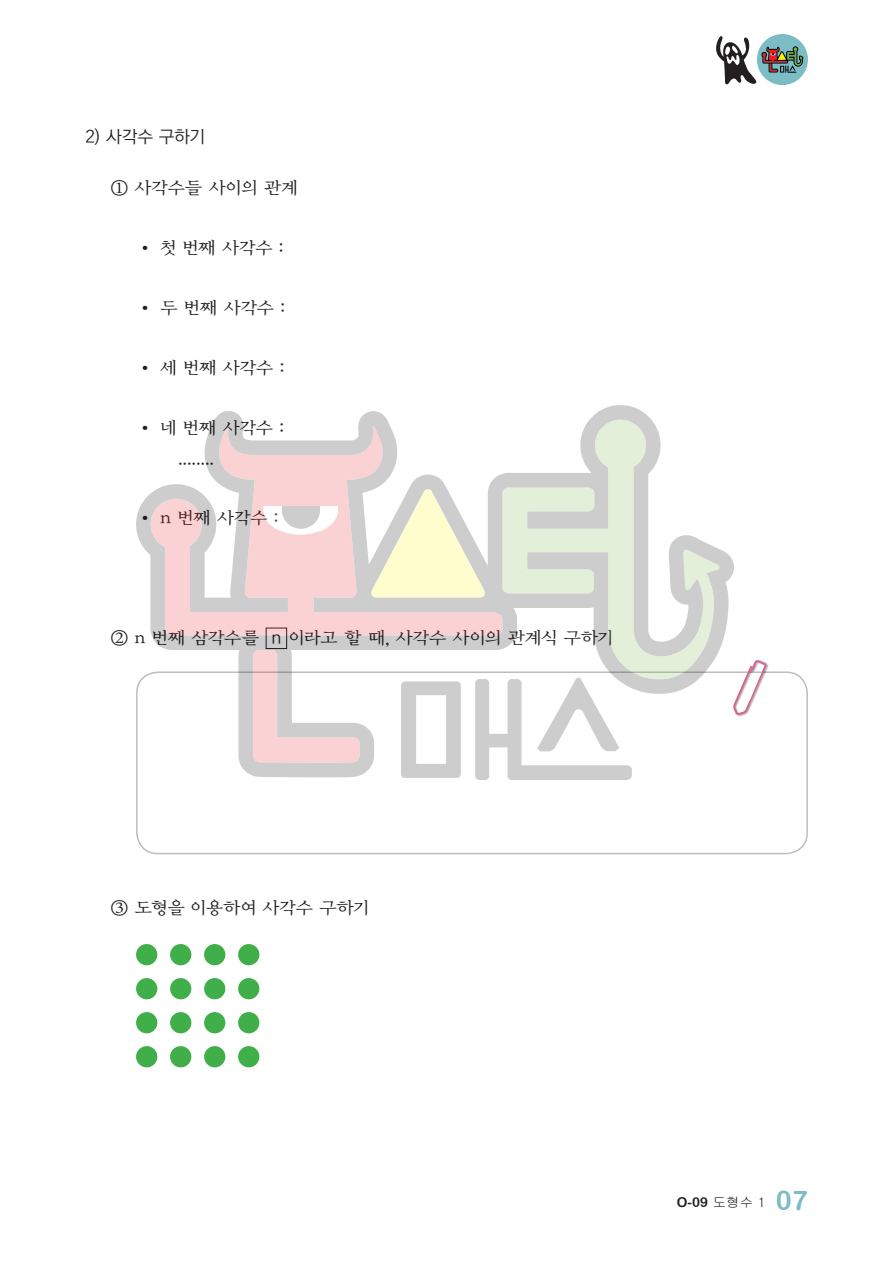
<style>
.page{position:relative;width:893px;height:1263px;background:#fff}
.page>*{position:absolute;margin:0;border:0;box-sizing:border-box;transform-origin:0 0}
.t1{font:17.1px/30px "Korean MW L";letter-spacing:-.03em;color:#231f20;scale:1.05 1}
.t2{font:17.1px "Korean MW L";letter-spacing:-.05em;color:#231f20;scale:1.05 1}
.t3{font:17.1px "Korean GD12 R";letter-spacing:-.01em;color:#231f20;scale:1.05 1}
.t4{font:13.5px "Arial Rounded MT Bold";color:#231f20}
.s1{font-family:"Gulim"}
.s2{font-size:27px;color:#7cbcc5}
</style>
<div class="page">
<div style="left:757px;top:34px;width:51px;height:51px;background:#7cbcc5;border-radius:50%"></div>
<svg style="left:716px;top:36px;width:88px;height:48px"></svg>
<div style="left:136px;top:944px;width:21px;height:21px;background:#40ae49;border-radius:50%"></div>
<div style="left:136px;top:978px;width:21px;height:21px;background:#40ae49;border-radius:50%"></div>
<div style="left:136px;top:1012px;width:21px;height:21px;background:#40ae49;border-radius:50%"></div>
<div style="left:136px;top:1046px;width:21px;height:21px;background:#40ae49;border-radius:50%"></div>
<div style="left:170px;top:944px;width:21px;height:21px;background:#40ae49;border-radius:50%"></div>
<div style="left:170px;top:978px;width:21px;height:21px;background:#40ae49;border-radius:50%"></div>
<div style="left:170px;top:1012px;width:21px;height:21px;background:#40ae49;border-radius:50%"></div>
<div style="left:170px;top:1046px;width:21px;height:21px;background:#40ae49;border-radius:50%"></div>
<div style="left:204px;top:944px;width:21px;height:21px;background:#40ae49;border-radius:50%"></div>
<div style="left:204px;top:978px;width:21px;height:21px;background:#40ae49;border-radius:50%"></div>
<div style="left:204px;top:1012px;width:21px;height:21px;background:#40ae49;border-radius:50%"></div>
<div style="left:204px;top:1046px;width:21px;height:21px;background:#40ae49;border-radius:50%"></div>
<div style="left:238px;top:944px;width:21px;height:21px;background:#40ae49;border-radius:50%"></div>
<div style="left:238px;top:978px;width:21px;height:21px;background:#40ae49;border-radius:50%"></div>
<div style="left:238px;top:1012px;width:21px;height:21px;background:#40ae49;border-radius:50%"></div>
<div style="left:238px;top:1046px;width:21px;height:21px;background:#40ae49;border-radius:50%"></div>
<div style="left:136px;top:671px;width:672px;height:183px;border:2px solid #bcbdc0;border-radius:21px"></div>
<img style="left:736px;top:663px;width:36px;height:54px">
<svg style="left:736px;top:660px;width:31px;height:55px"></svg>
<svg style="left:475px;top:777px;width:156px;height:3px"></svg>
<svg style="left:136px;top:405px;width:600px;height:372px"></svg>
<svg style="left:262px;top:506px;width:80px;height:29px"></svg>
<p class="t3" style="left:85px;top:128px;width:116px">2) 사각수 구하기</p>
<p class="t1" style="left:111px;top:173px;width:180px">① 사각수들 사이의 관계</p>
<p class="t1" style="left:136px;top:233px;width:142px">• 첫 번째 사각수 :</p>
<p class="t1" style="left:136px;top:293px;width:143px">• 두 번째 사각수 :</p>
<p class="t1" style="left:136px;top:353px;width:143px">• 세 번째 사각수 :</p>
<p class="t1" style="left:178px;top:413px;width:102px;text-indent:-42px">• 네 번째 사각수 : ........</p>
<p class="t1" style="left:136px;top:503px;width:137px">• n 번째 사각수 :</p>
<p class="t1" style="left:111px;top:623px;width:143px">② n 번째 삼각수를</p>
<p class="t1" style="left:289px;top:623px;width:310px">이라고 할 때, 사각수 사이의 관계식 구하기</p>
<p class="t3" style="left:271px;top:628px;width:11px">n</p>
<p class="t2" style="left:111px;top:899px;width:248px">③ 도형을 이용하여 사각수 구하기</p>
<p class="t4" style="left:677px;top:1194px;width:132px">O-09 <span class="s1">도형수 1</span> <span class="s2">07</span></p>
</div>
